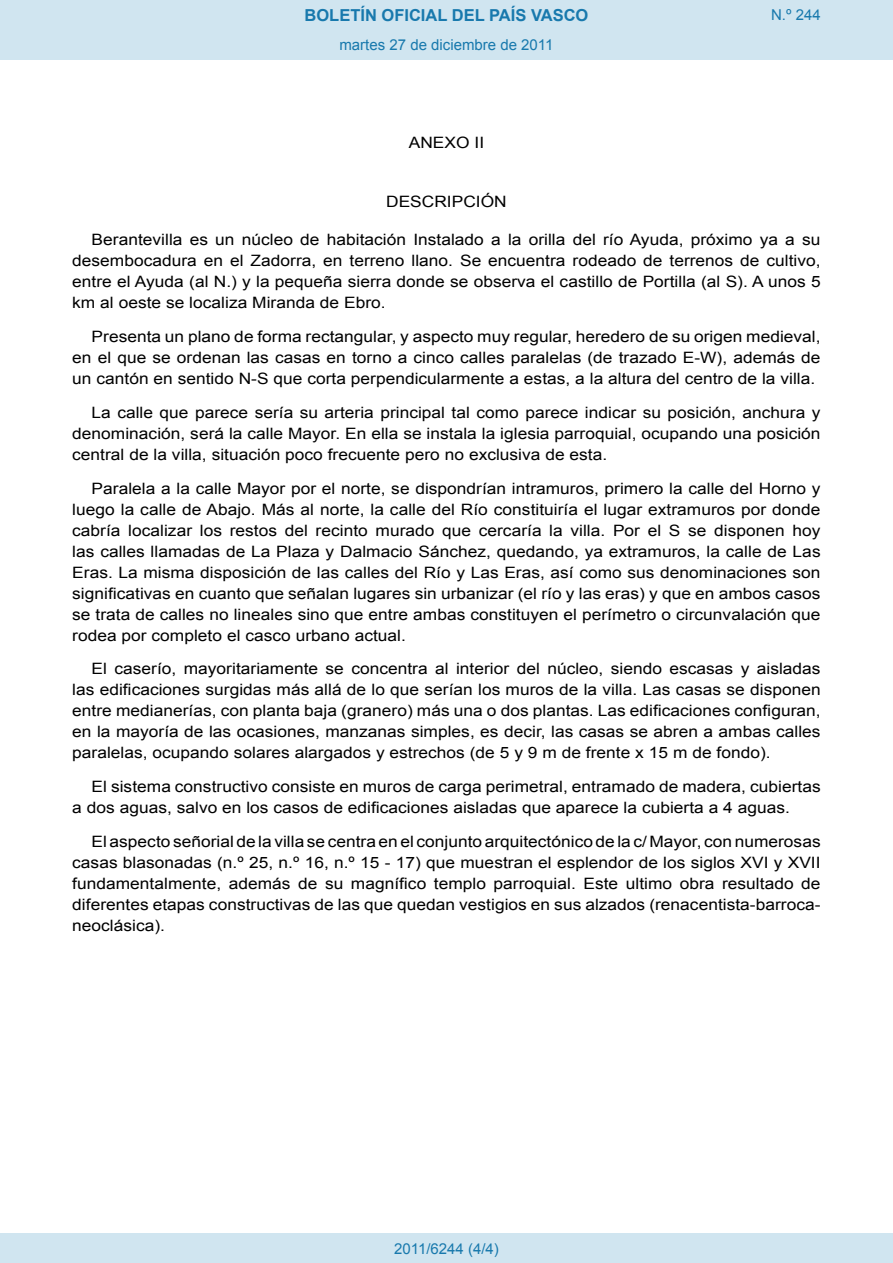
<style>
.page{position:relative;width:893px;height:1263px;background:#fff}
.page>*{position:absolute;margin:0;border:0;box-sizing:border-box;transform-origin:0 0}
.t1{font:700 16.5px "Arial";color:#1879ad}
.BOPVDetalle{font:15.6px/21px "Arial";color:#000;text-align:justify;scale:1.11 1}
.BOPVClave{font:15.6px "Arial";color:#000;scale:1.11 1}
.Paginacion_Centro{font:15px "Arial";color:#1879ad}
</style>
<div class="page">
<div style="left:0;top:0;width:893px;height:60px;background:#d0e5f0"></div>
<div style="left:0;top:1233px;width:893px;height:30px;background:#d0e5f0"></div>
<p class="t1" style="left:305px;top:4px;width:285px">BOLETÍN OFICIAL DEL PAÍS VASCO</p>
<p class="Paginacion_Centro" style="left:339px;top:35px;width:216px">martes 27 de diciembre de 2011</p>
<p class="BOPVClave" style="left:409px;top:132px;width:69px">ANEXO II</p>
<p class="Paginacion_Centro" style="left:771px;top:5px;width:51px">N.º 244</p>
<p class="BOPVClave" style="left:386px;top:192px;width:110px">DESCRIPCIÓN</p>
<p class="BOPVDetalle" style="left:72px;top:230px;width:676px;text-indent:19px">Berantevilla es un núcleo de habitación Instalado a la orilla del río Ayuda, próximo ya a su desembocadura en el Zadorra, en terreno llano. Se encuentra rodeado de terrenos de cultivo, entre el Ayuda (al N.) y la pequeña sierra donde se observa el castillo de Portilla (al S). A unos 5 km al oeste se localiza Miranda de Ebro.</p>
<p class="BOPVDetalle" style="left:72px;top:326px;width:676px;text-indent:19px">Presenta un plano de forma rectangular, y aspecto muy regular, heredero de su origen medieval, en el que se ordenan las casas en torno a cinco calles paralelas (de trazado E-W), además de un cantón en sentido N-S que corta perpendicularmente a estas, a la altura del centro de la villa.</p>
<p class="BOPVDetalle" style="left:72px;top:402px;width:676px;text-indent:19px">La calle que parece sería su arteria principal tal como parece indicar su posición, anchura y denominación, será la calle Mayor. En ella se instala la iglesia parroquial, ocupando una posición central de la villa, situación poco frecuente pero no exclusiva de esta.</p>
<p class="BOPVDetalle" style="left:72px;top:478px;width:676px;text-indent:19px">Paralela a la calle Mayor por el norte, se dispondrían intramuros, primero la calle del Horno y luego la calle de Abajo. Más al norte, la calle del Río constituiría el lugar extramuros por donde cabría localizar los restos del recinto murado que cercaría la villa. Por el S se disponen hoy las calles llamadas de La Plaza y Dalmacio Sánchez, quedando, ya extramuros, la calle de Las Eras. La misma disposición de las calles del Río y Las Eras, así como sus denominaciones son significativas en cuanto que señalan lugares sin urbanizar (el río y las eras) y que en ambos casos se trata de calles no lineales sino que entre ambas constituyen el perímetro o circunvalación que rodea por completo el casco urbano actual.</p>
<p class="BOPVDetalle" style="left:72px;top:659px;width:676px;text-indent:19px">El caserío, mayoritariamente se concentra al interior del núcleo, siendo escasas y aisladas las edificaciones surgidas más allá de lo que serían los muros de la villa. Las casas se disponen entre medianerías, con planta baja (granero) más una o dos plantas. Las edificaciones configuran, en la mayoría de las ocasiones, manzanas simples, es decir, las casas se abren a ambas calles paralelas, ocupando solares alargados y estrechos (de 5 y 9 m de frente x 15 m de fondo).</p>
<p class="BOPVDetalle" style="left:72px;top:776px;width:676px;text-indent:19px">El sistema constructivo consiste en muros de carga perimetral, entramado de madera, cubiertas a dos aguas, salvo en los casos de edificaciones aisladas que aparece la cubierta a 4 aguas.</p>
<p class="BOPVDetalle" style="left:72px;top:831px;width:676px;text-indent:19px">El aspecto señorial de la villa se centra en el conjunto arquitectónico de la c/ Mayor, con numerosas casas blasonadas (n.º 25, n.º 16, n.º 15 - 17) que muestran el esplendor de los siglos XVI y XVII fundamentalmente, además de su magnífico templo parroquial. Este ultimo obra resultado de diferentes etapas constructivas de las que quedan vestigios en sus alzados (renacentista-barroca&shy;neoclásica).</p>
<p class="Paginacion_Centro" style="left:394px;top:1238px;width:106px">2011/6244 (4/4)</p>
</div>
